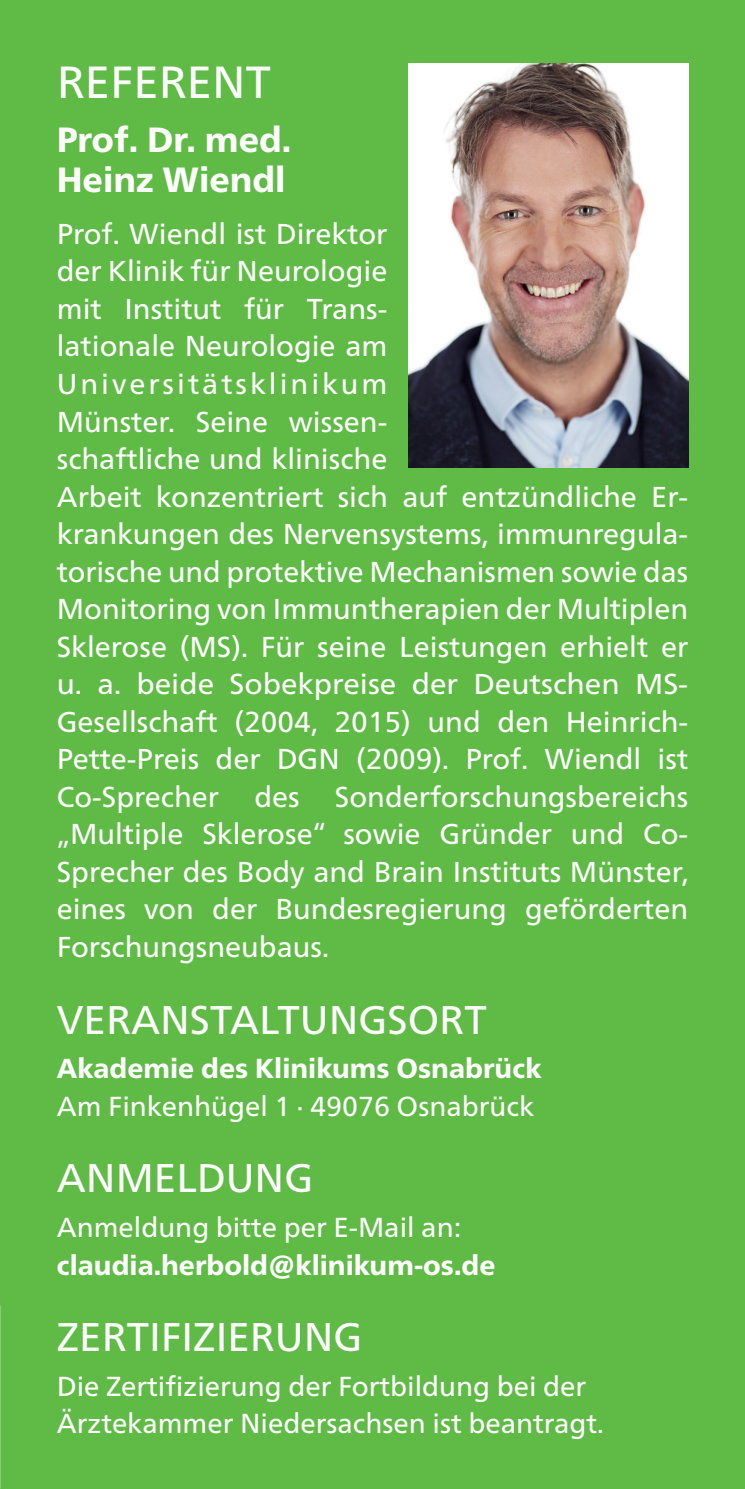
<style>
.page{position:relative;width:745px;height:1489px;background:#fff}
.page>*{position:absolute;margin:0;border:0;box-sizing:border-box;transform-origin:0 0}
.t1{font:45px "Frutiger Neue LT Pro";color:#fff}
.t2{font:40px "Frutiger Neue LT Pro";color:#fff}
.t3{font:800 35px/40px "Frutiger Neue LT Pro";color:#fff}
.t4{font:28.75px/37.5px "Frutiger Neue LT Pro";color:#fff}
.t5{font:27.5px/37.5px "Frutiger Neue LT Pro";color:#fff}
.t6{font:800 27.5px "Frutiger Neue LT Pro";color:#fff}
</style>
<div class="page">
<div style="left:0;top:0;width:744px;height:1488px;background:#60bb46"></div>
<img style="left:408px;top:64px;width:279px;height:404px">
<h1 class="t1" style="left:57px;top:55px;width:215px">REFERENT</h1>
<p class="t3" style="left:57px;top:120px;width:236px">Prof. Dr. med.<br>Heinz Wiendl</p>
<p class="t4" style="left:57px;top:215px;width:632px">Prof. Wiendl ist Direktor<br>der Klinik für Neurologie<br>mit Institut für Trans-<br>lationale Neurologie am Universitätsklinikum<br>Münster. Seine wissen-<br>schaftliche und klinische<br>Arbeit konzentriert sich auf entzündliche Er&shy;krankungen des Nervensystems, immunregula&shy;torische und protektive Mechanismen sowie das Monitoring von Immuntherapien der Multiplen Sklerose (MS). Für seine Leistungen erhielt er u. a. beide Sobekpreise der Deutschen MS-- Gesellschaft (2004, 2015) und den Heinrich-- Pette-Preis der DGN (2009). Prof. Wiendl ist Co-Sprecher des Sonderforschungsbereichs „Multiple Sklerose“ sowie Gründer und Co-- Sprecher des Body and Brain Instituts Münster, eines von der Bundesregierung geförderten Forschungsneubaus.</p>
<h2 class="t2" style="left:57px;top:995px;width:431px">VERANSTALTUNGSORT</h2>
<p class="t6" style="left:57px;top:1052px;width:486px">Akademie des Klinikums Osnabrück</p>
<p class="t5" style="left:57px;top:1086px;width:478px">Am Finkenhügel 1 · 49076 Osnabrück</p>
<h2 class="t2" style="left:57px;top:1153px;width:258px">ANMELDUNG</h2>
<p class="t5" style="left:57px;top:1208px;width:406px">Anmeldung bitte per E-Mail an:</p>
<p class="t6" style="left:57px;top:1248px;width:440px">claudia.herbold@klinikum-os.de</p>
<h2 class="t2" style="left:57px;top:1312px;width:307px">ZERTIFIZIERUNG</h2>
<p class="t5" style="left:57px;top:1366px;width:548px">Die Zertifizierung der Fortbildung bei der<br>Ärztekammer Niedersachsen ist beantragt.</p>
</div>
